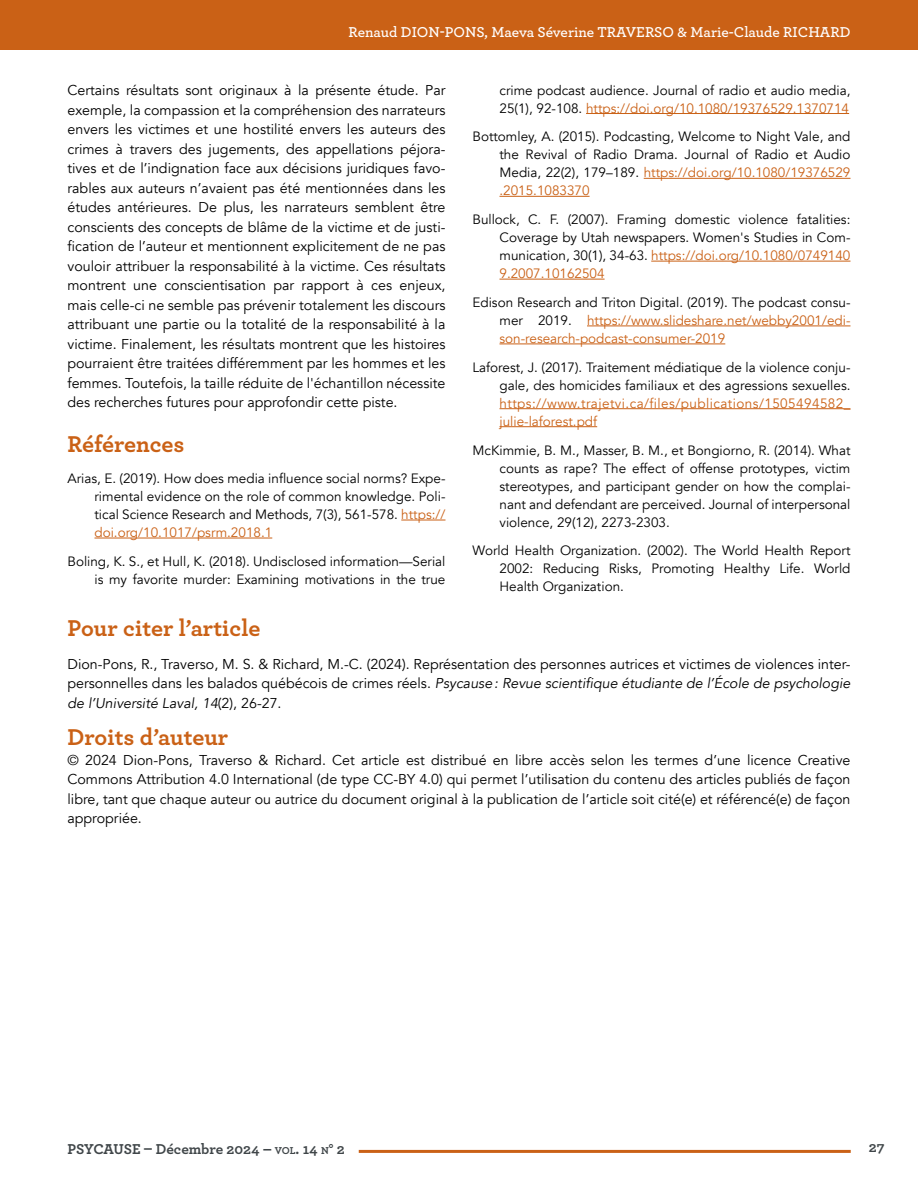
<style>
.page{position:relative;width:918px;height:1188px;background:#fff}
.page>*{position:absolute;margin:0;border:0;box-sizing:border-box;transform-origin:0 0}
.titre_2{font:700 24px "Archer";color:#ca6116}
.texte_2_colonnes{font:700 24px "Archer";color:#ca6116}
.titre_2_article{font:700 24px "Archer";letter-spacing:-.005em;color:#ca6116}
.Entête{font:600 15px "Archer";color:#fff}
.t1{font:700 15px "Archer";color:#404649}
.texte{font:14.25px/19.5px "Avenir";color:#000;text-align:justify}
.texte_2_colonnes-2{font:14.25px/19.5px "Avenir";color:#000;text-align:justify}
.références{font:13.5px/18px "Avenir";color:#000;text-align:justify}
.références-2{font:13.5px/18px "Avenir";color:#ca6116;text-align:justify}
.s1{color:#ca6116}
.s2{color:#000}
.s3{font-style:italic}
.s4{font-size:10.5px}
.s5{font-style:inherit}
</style>
<div class="page">
<hr style="left:359px;top:1150px;width:492px;height:3px;background:#ca6116">
<div style="left:0;top:0;width:918px;height:50px;background:#ca6116"></div>
<hr style="left:401px;top:520px;width:45px;height:1px;background:#ca6116">
<hr style="left:94px;top:538px;width:178px;height:1px;background:#ca6116">
<hr style="left:586px;top:113px;width:263px;height:1px;background:#ca6116">
<hr style="left:644px;top:178px;width:207px;height:1px;background:#ca6116">
<hr style="left:500px;top:196px;width:90px;height:1px;background:#ca6116">
<hr style="left:651px;top:261px;width:200px;height:1px;background:#ca6116">
<hr style="left:500px;top:279px;width:105px;height:1px;background:#ca6116">
<hr style="left:587px;top:326px;width:263px;height:1px;background:#ca6116">
<hr style="left:500px;top:344px;width:225px;height:1px;background:#ca6116">
<hr style="left:500px;top:408px;width:350px;height:1px;background:#ca6116">
<hr style="left:500px;top:426px;width:97px;height:1px;background:#ca6116">
<p class="Entête" style="left:349px;top:21px;width:503px">Renaud DION-PONS, Maeva Séverine TRAVERSO &amp; Marie-Claude RICHARD</p>
<p class="texte" style="left:68px;top:81px;width:380px">Certains résultats sont originaux à la présente étude. Par exemple, la compassion et la compréhension des narrateurs envers les victimes et une hostilité envers les auteurs des crimes à travers des jugements, des appellations péjora&shy;tives et de l’indignation face aux décisions juridiques favo&shy;rables aux auteurs n’avaient pas été mentionnées dans les études antérieures. De plus, les narrateurs semblent être conscients des concepts de blâme de la victime et de justi&shy;fication de l’auteur et mentionnent explicitement de ne pas vouloir attribuer la responsabilité à la victime. Ces résultats montrent une conscientisation par rapport à ces enjeux, mais celle-ci ne semble pas prévenir totalement les discours attribuant une partie ou la totalité de la responsabilité à la victime. Finalement, les résultats montrent que les histoires pourraient être traitées différemment par les hommes et les femmes. Toutefois, la taille réduite de l'échantillon nécessite des recherches futures pour approfondir cette piste.</p>
<p class="titre_2_article" style="left:68px;top:425px;width:119px">Références</p>
<p class="références" style="left:94px;top:470px;width:353px;text-indent:-27px">Arias, E. (2019). How does media influence social norms? Expe&shy;rimental evidence on the role of common knowledge. Poli&shy;tical Science Research and Methods, 7(3), 561-578. <span class="s1">https:// doi.org/10.1017/psrm.2018.1</span></p>
<p class="références" style="left:68px;top:552px;width:380px;text-align:right">Boling, K. S., et Hull, K. (2018). Undisclosed information—Serial is my favorite murder: Examining motivations in the true</p>
<p class="références" style="left:500px;top:81px;width:352px">crime podcast audience. Journal of radio et audio media,<br>25(1), 92-108. <span class="s1">https://doi.org/10.1080/19376529.1370714</span></p>
<p class="références" style="left:500px;top:128px;width:353px;text-indent:-27px">Bottomley, A. (2015). Podcasting, Welcome to Night Vale, and the Revival of Radio Drama. Journal of Radio et Audio Media, 22(2), 179–189. <span class="s1">https://doi.org/10.1080/19376529 .2015.1083370</span></p>
<p class="références" style="left:500px;top:211px;width:353px;text-indent:-27px">Bullock, C. F. (2007). Framing domestic violence fatalities:<br>Coverage by Utah newspapers. Women's Studies in Com&shy;munication, 30(1), 34-63. <span class="s1">https://doi.org/10.1080/0749140<br>9.2007.10162504</span></p>
<p class="références-2" style="left:500px;top:293px;width:353px;text-indent:-27px"><span class="s2">Edison Research and Triton Digital. (2019). The podcast consu&shy;mer 2019.</span> https://www.slideshare.net/webby2001/edi&shy;son-research-podcast-consumer-2019</p>
<p class="références" style="left:500px;top:358px;width:353px;text-indent:-27px">Laforest, J. (2017). Traitement médiatique de la violence conju&shy;gale, des homicides familiaux et des agressions sexuelles. <span class="s1">https://www.trajetvi.ca/files/publications/1505494582_ julie-laforest.pdf</span></p>
<p class="références" style="left:500px;top:441px;width:353px;text-indent:-27px">McKimmie, B. M., Masser, B. M., et Bongiorno, R. (2014). What counts as rape? The effect of offense prototypes, victim stereotypes, and participant gender on how the complai&shy;nant and defendant are perceived. Journal of interpersonal violence, 29(12), 2273-2303.</p>
<p class="références" style="left:500px;top:542px;width:353px;text-indent:-27px">World Health Organization. (2002). The World Health Report 2002: Reducing Risks, Promoting Healthy Life. World Health Organization.</p>
<p class="titre_2" style="left:68px;top:609px;width:195px">Pour citer l’article</p>
<p class="texte_2_colonnes-2" style="left:68px;top:654px;width:785px">Dion-Pons, R., Traverso, M. S. &amp; Richard, M.-C. (2024). Représentation des personnes autrices et victimes de violences inter&shy;personnelles dans les balados québécois de crimes réels. <span class="s3">Psycause : Revue scientifique étudiante de l’École de psychologie de l’Université Laval, 14</span>(2), 26-27.</p>
<p class="texte_2_colonnes" style="left:68px;top:718px;width:162px">Droits d’auteur</p>
<p class="texte_2_colonnes-2" style="left:68px;top:750px;width:785px">© 2024 Dion-Pons, Traverso &amp; Richard. Cet article est distribué en libre accès selon les termes d’une licence Creative Commons Attribution 4.0 International (de type CC-BY 4.0) qui permet l’utilisation du contenu des articles publiés de façon libre, tant que chaque auteur ou autrice du document original à la publication de l’article soit cité(e) et référencé(e) de façon appropriée.</p>
<p class="t1" style="left:68px;top:1137px;width:279px">PSYCAUSE – Décembre 2024 – <span class="s4">VOL</span><span class="s5">. 14</span> <span class="s4">N</span><span class="s5">° 2</span></p>
<p class="t1" style="left:869px;top:1136px;width:17px">27</p>
</div>
